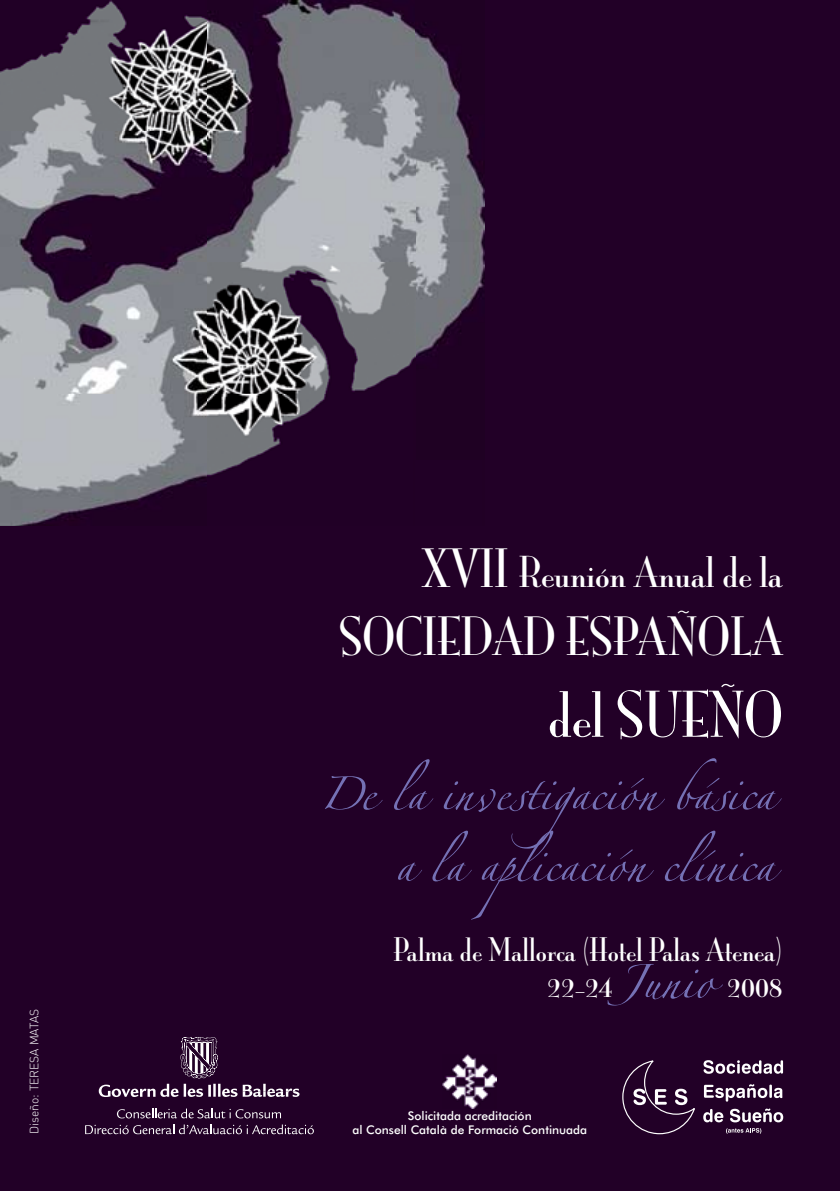
<style>
.page{position:relative;width:840px;height:1191px;background:#fff}
.page>*{position:absolute;margin:0;border:0;box-sizing:border-box;transform-origin:0 0}
.t1{font:75.2px/71.4px "Linotype Zapfino One";color:#7571b5;text-align:right}
.t2{font:58.2px "Mona Lisa Std Solid";color:#fff}
.t3{font:48.8px "Mona Lisa Std Solid";color:#fff}
.t4{font:39.4px "Mona Lisa Std Solid";color:#fff}
.t5{font:30px/36px "Mona Lisa Std Solid";color:#fff;text-align:center}
.t6{font:500 12px/14.4px "Futura BT";color:#fff;text-align:center}
.t7{font:300 12px "DIN";color:#fff}
.s1{font-size:48.8px}
</style>
<div class="page">
<div style="left:0;top:0;width:839px;height:1191px;background:#220027"></div>
<svg style="left:703px;top:1060px;width:79px;height:13px"></svg>
<svg style="left:703px;top:1084px;width:79px;height:17px"></svg>
<svg style="left:703px;top:1109px;width:20px;height:13px"></svg>
<svg style="left:730px;top:1108px;width:52px;height:14px"></svg>
<svg style="left:622px;top:1060px;width:73px;height:74px"></svg>
<svg style="left:726px;top:1128px;width:35px;height:5px"></svg>
<img style="left:442px;top:1054px;width:54px;height:54px">
<svg style="left:607px;top:964px;width:115px;height:41px"></svg>
<img style="left:0;top:0;width:484px;height:526px">
<svg style="left:117px;top:1108px;width:164px;height:10px"></svg>
<svg style="left:85px;top:1124px;width:229px;height:10px"></svg>
<svg style="left:99px;top:1037px;width:200px;height:60px"></svg>
<p class="t7" style="left:27px;top:1134px;width:127px;rotate:-90deg">Diseño: TERESA MATAS</p>
<h3 class="t4" style="left:421px;top:548px;width:362px"><span class="s1">XVII</span> Reunión Anual de la</h3>
<h3 class="t3" style="left:339px;top:607px;width:445px">SOCIEDAD ESPAÑOLA</h3>
<h2 class="t2" style="left:547px;top:679px;width:236px">del SUEÑO</h2>
<h1 class="t1" style="left:320px;top:747px;width:455px">De la investigación básica a la aplicación clínica</h1>
<h3 class="t5" style="left:393px;top:934px;width:391px">Palma de Mallorca (Hotel Palas Atenea)<br>22-24</h3>
<h3 class="t5" style="left:726px;top:970px;width:57px">2008</h3>
<p class="t6" style="left:352px;top:1108px;width:236px">Solicitada acreditación<br>al Consell Català de Formació Continuada</p>
</div>
